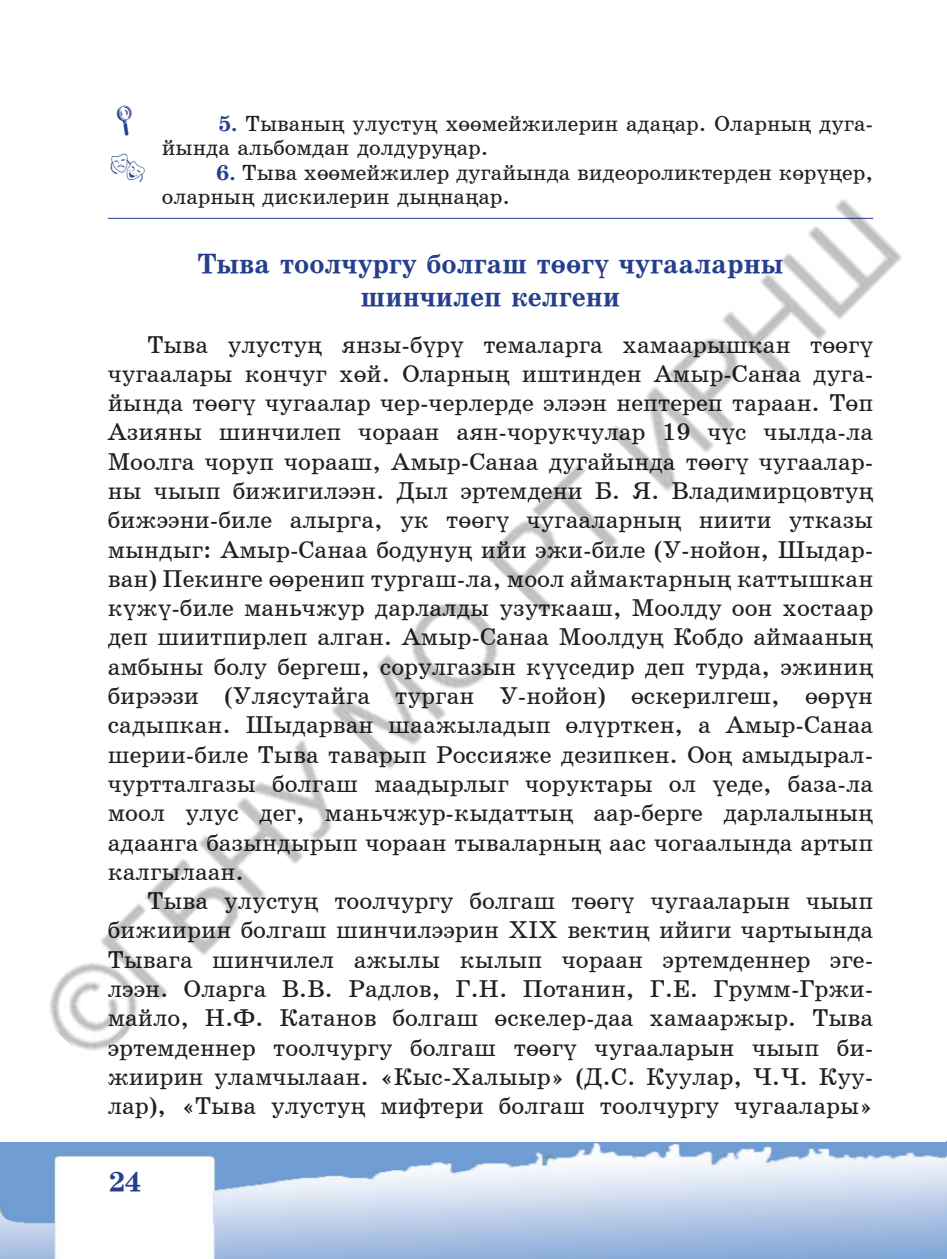
<style>
.page{position:relative;width:947px;height:1259px;background:#fff}
.page>*{position:absolute;margin:0;border:0;box-sizing:border-box;transform-origin:0 0}
.t1{font:700 28px/33.6px "TT School";color:#253f8e;text-align:center}
.t2{font:24.4px/29.2px "TT School Book Normal";color:#231f20}
.t3{font:22px/24.4px "TT School Book Normal";color:#231f20}
.s1{font-family:"TT School";font-weight:700;color:#253f8e}
</style>
<div class="page">
<img style="left:0;top:1141px;width:947px;height:118px">
<img style="left:50px;top:199px;width:852px;height:852px">
<p class="t3" style="left:162px;top:111px;width:713px;text-indent:57px"><span class="s1">5.</span> Тываныё улустуё х==мейжилерин адаёар. Оларныё дуга&shy;йында альбомдан долдуруёар.</p>
<p class="t3" style="left:162px;top:160px;width:713px;text-indent:55px"><span class="s1">6.</span> Тыва х==мейжилер дугайында видеороликтерден к=р\ёер, оларныё дискилерин дыёнаёар.</p>
<p class="t1" style="left:198px;top:247px;width:587px">Тыва тоолчургу болгаш т==г\ чугааларны шинчилеп келгени</p>
<p class="t2" style="left:108px;top:330px;width:767px;text-indent:40px">Тыва улустуё янзы-б\р\ темаларга хамаарышкан т==г\ чугаалары кончуг х=й. Оларныё иштинден Амыр-Санаа дуга&shy;йында т==г\ чугаалар чер-черлерде элээн нептереп тараан. Т=п Азияны шинчилеп чораан аян-чорукчулар 19 ч\с чылда-ла Моолга чоруп чорааш, Амыр-Санаа дугайында т==г\ чугаалар&shy;ны чыып бижигилээн. Дыл эртемдени Б. Я. Владимирцовтуё бижээни-биле алырга, ук т==г\ чугааларныё ниити утказы мындыг: Амыр-Санаа бодунуё ийи эжи-биле (У-нойон, Шыдар&shy;ван) Пекинге ==ренип тургаш-ла, моол аймактарныё каттышкан к\ж\-биле маньчжур дарлалды узуткааш, Моолду оон хостаар деп шиитпирлеп алган. Амыр-Санаа Моолдуё Кобдо аймааныё амбыны болу бергеш, сорулгазын к\\седир деп турда, эжиниё бирээзи (Улясутайга турган У-нойон) =скерилгеш, ==р\н садыпкан. Шыдарван шаажыладып =л\рткен, а Амыр-Санаа шерии-биле Тыва таварып Россияже дезипкен. Ооё амыдырал&shy;чуртталгазы болгаш маадырлыг чоруктары ол \еде, база-ла моол улус дег, маньчжур-кыдаттыё аар-берге дарлалыныё адаанга базындырып чораан тываларныё аас чогаалында артып калгылаан.</p>
<p class="t2" style="left:108px;top:886px;width:767px;text-indent:40px">Тыва улустуё тоолчургу болгаш т==г\ чугааларын чыып бижиирин болгаш шинчилээрин XIX вектиё ийиги чартыында Тывага шинчилел ажылы кылып чораан эртемденнер эге&shy;лээн. Оларга В.В. Радлов, Г.Н. Потанин, Г.Е. Грумм-Гржи&shy;майло, Н.Ф. Катанов болгаш =скелер-даа хамааржыр. Тыва эртемденнер тоолчургу болгаш т==г\ чугааларын чыып би&shy;жиирин уламчылаан. «Кыс-Халыыр» (Д.С. Куулар, Ч.Ч. Куу&shy;лар), «Тыва улустуё мифтери болгаш тоолчургу чугаалары»</p>
<p class="t1" style="left:109px;top:1165px;width:34px">24</p>
</div>
